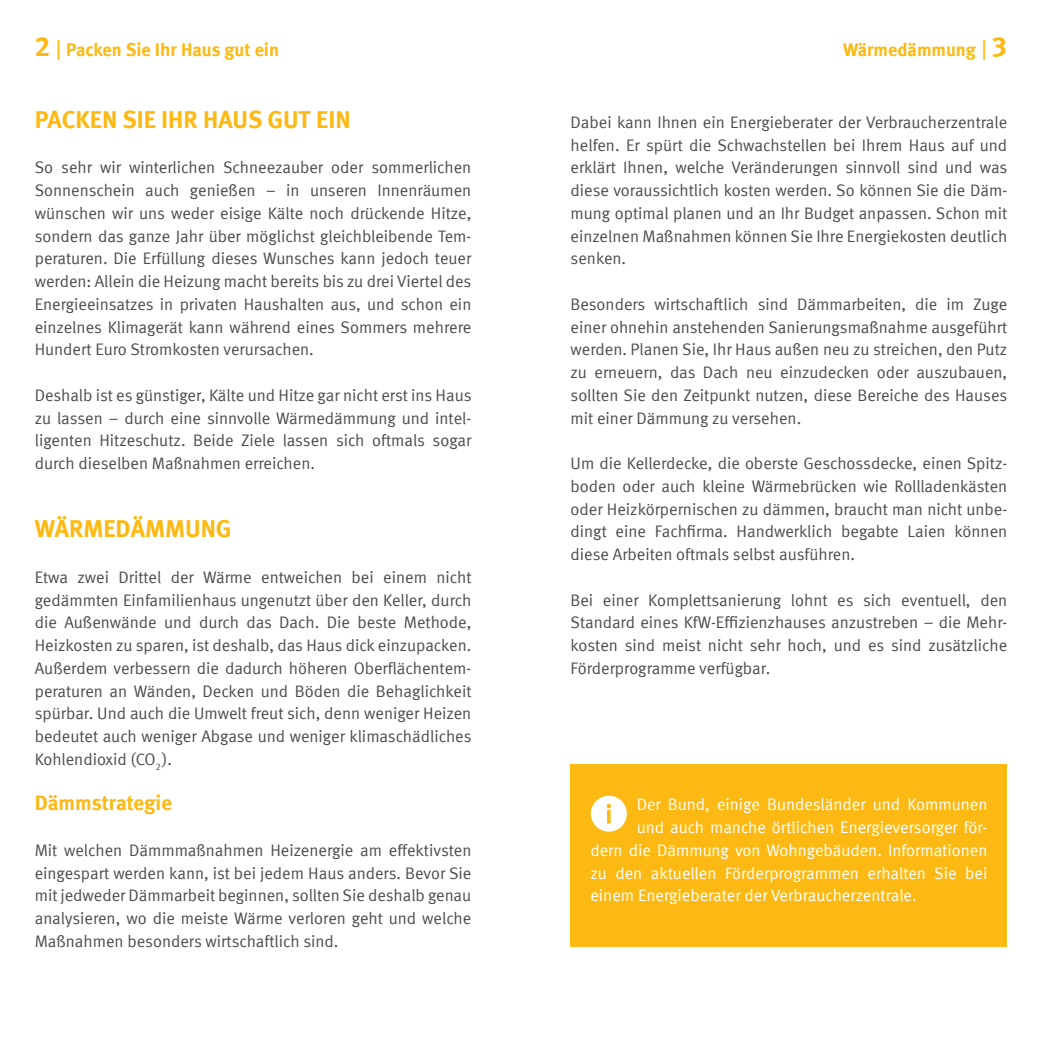
<style>
.page{position:relative;width:1042px;height:1042px;background:#fff}
.page>*{position:absolute;margin:0;border:0;box-sizing:border-box;transform-origin:0 0}
.t1{font:700 24.5px "VZ Meta LF";color:#fdb913}
.t2{font:700 21px "VZ Meta LF";color:#fdb913}
.t3{font:700 18.38px "VZ Meta LF";color:#fdb913}
.t4{font:16.62px/22.8px "VZ Meta LF";color:#4d4d4f;text-align:justify}
.t5{font:16.62px "VZ Meta LF";color:#fff}
.s1{font-size:28px}
.s2{font-family:"Verdana";font-weight:400;font-size:21px}
</style>
<div class="page">
<div style="left:570px;top:765px;width:437px;height:182px;background:#fdb913"></div>
<div style="left:591px;top:796px;width:36px;height:35px;background:#fff;border-radius:50%"></div>
<svg style="left:607px;top:804px;width:4px;height:19px"></svg>
<p class="t3" style="left:35px;top:39px;width:246px"><span class="s1">2</span> <span class="s2">|</span> Packen Sie Ihr Haus gut ein</p>
<p class="t3" style="left:843px;top:39px;width:166px">Wärmedämmung <span class="s2">|</span><span class="s1">3</span></p>
<h1 class="t1" style="left:35px;top:105px;width:317px">Packen Sie Ihr Haus gut ein</h1>
<p class="t4" style="left:35px;top:156px;width:438px">So sehr wir winterlichen Schneezauber oder sommerlichen Sonnenschein auch genießen – in unseren Innenräumen wünschen wir uns weder eisige Kälte noch drückende Hitze, sondern das ganze Jahr über möglichst gleichbleibende Tem&shy;peraturen. Die Erfüllung dieses Wunsches kann jedoch teuer werden: Allein die Heizung macht bereits bis zu drei Viertel des Energieeinsatzes in privaten Haushalten aus, und schon ein einzelnes Klimagerät kann während eines Sommers mehrere Hundert Euro Stromkosten verursachen.</p>
<p class="t4" style="left:35px;top:383px;width:438px">Deshalb ist es günstiger, Kälte und Hitze gar nicht erst ins Haus zu lassen – durch eine sinnvolle Wärmedämmung und intel&shy;ligenten Hitzeschutz. Beide Ziele lassen sich oftmals sogar durch dieselben Maßnahmen erreichen.</p>
<h1 class="t1" style="left:35px;top:514px;width:198px">Wärmedämmung</h1>
<p class="t4" style="left:35px;top:565px;width:438px">Etwa zwei Drittel der Wärme entweichen bei einem nicht gedämmten Einfamilienhaus ungenutzt über den Keller, durch die Außenwände und durch das Dach. Die beste Methode, Heizkosten zu sparen, ist deshalb, das Haus dick einzupacken.<br>Außerdem verbessern die dadurch höheren Oberflächentem&shy;peraturen an Wänden, Decken und Böden die Behaglichkeit spürbar. Und auch die Umwelt freut sich, denn weniger Heizen bedeutet auch weniger Abgase und weniger klimaschädliches Kohlendioxid (CO<sub>2</sub>).</p>
<p class="t2" style="left:35px;top:790px;width:139px">Dämmstrategie</p>
<p class="t4" style="left:35px;top:838px;width:438px">Mit welchen Dämmmaßnahmen Heizenergie am effektivsten eingespart werden kann, ist bei jedem Haus anders. Bevor Sie mit jedweder Dämmarbeit beginnen, sollten Sie deshalb genau analysieren, wo die meiste Wärme verloren geht und welche Maßnahmen besonders wirtschaftlich sind.</p>
<p class="t4" style="left:570px;top:110px;width:438px">Dabei kann Ihnen ein Energieberater der Verbraucherzentrale helfen. Er spürt die Schwachstellen bei Ihrem Haus auf und erklärt Ihnen, welche Veränderungen sinnvoll sind und was diese voraussichtlich kosten werden. So können Sie die Däm&shy;mung optimal planen und an Ihr Budget anpassen. Schon mit einzelnen Maßnahmen können Sie Ihre Energiekosten deutlich senken.</p>
<p class="t4" style="left:570px;top:292px;width:438px">Besonders wirtschaftlich sind Dämmarbeiten, die im Zuge einer ohnehin anstehenden Sanierungsmaßnahme ausgeführt werden. Planen Sie, Ihr Haus außen neu zu streichen, den Putz zu erneuern, das Dach neu einzudecken oder auszubauen, sollten Sie den Zeitpunkt nutzen, diese Bereiche des Hauses mit einer Dämmung zu versehen.</p>
<p class="t4" style="left:570px;top:452px;width:438px">Um die Kellerdecke, die oberste Geschossdecke, einen Spitz&shy;boden oder auch kleine Wärmebrücken wie Rollladenkästen oder Heizkörpernischen zu dämmen, braucht man nicht unbe&shy;dingt eine Fachfirma. Handwerklich begabte Laien können diese Arbeiten oftmals selbst ausführen.</p>
<p class="t4" style="left:570px;top:588px;width:438px">Bei einer Komplettsanierung lohnt es sich eventuell, den Standard eines KfW-Effizienzhauses anzustreben – die Mehr&shy;kosten sind meist nicht sehr hoch, und es sind zusätzliche Förderprogramme verfügbar.</p>
<p class="t5" style="left:637px;top:795px;width:352px">Der Bund, einige Bundesländer und Kommunen</p>
<p class="t5" style="left:637px;top:818px;width:352px">und auch manche örtlichen Energieversorger för-</p>
<p class="t5" style="left:590px;top:840px;width:398px">dern die Dämmung von Wohngebäuden. Informationen</p>
<p class="t5" style="left:590px;top:863px;width:398px">zu den aktuellen Förderprogrammen erhalten Sie bei</p>
<p class="t5" style="left:590px;top:886px;width:328px">einem Energieberater der Verbraucherzentrale.</p>
</div>
